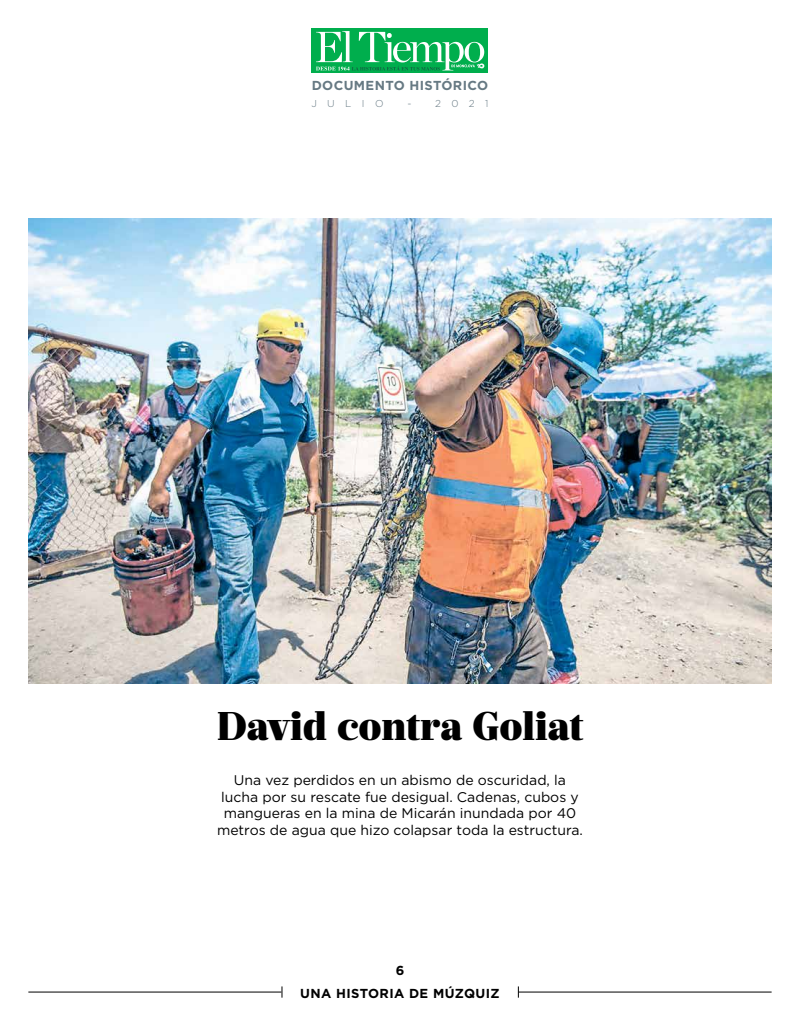
<style>
.page{position:relative;width:800px;height:1021px;background:#fff}
.page>*{position:absolute;margin:0;border:0;box-sizing:border-box;transform-origin:0 0}
.t1{font:900 40px "Prumo Deck";color:#000}
.t2{font:14px/16.8px "Gotham";color:#000;text-align:center}
.t3{font:700 13px "Gotham";letter-spacing:.03em;color:#000}
.t4{font:700 13px "Gotham";letter-spacing:.03em;color:#667983}
.t5{font:300 10px "Gotham";letter-spacing:1.04em;color:#667983}
</style>
<div class="page">
<div style="left:311px;top:28px;width:177px;height:45px;background:#00ae4d"></div>
<svg style="left:316px;top:31px;width:168px;height:39px"></svg>
<img style="left:28px;top:219px;width:743px;height:465px">
<hr style="left:28px;top:991px;width:253px;height:1px;background:#000">
<hr style="left:518px;top:991px;width:253px;height:1px;background:#000">
<p class="t4" style="left:311px;top:77px;width:178px">DOCUMENTO HISTÓRICO</p>
<p class="t5" style="left:311px;top:97px;width:74px">JULIO</p>
<p class="t5" style="left:407px;top:97px;width:83px">- 2021</p>
<h1 class="t1" style="left:216px;top:701px;width:368px">David contra Goliat</h1>
<p class="t2" style="left:217px;top:771px;width:367px">Una vez perdidos en un abismo de oscuridad, la lucha por su rescate fue desigual. Cadenas, cubos y mangueras en la mina de Micarán inundada por 40 metros de agua que hizo colapsar toda la estructura.</p>
<p class="t3" style="left:395px;top:962px;width:10px">6</p>
<p class="t3" style="left:300px;top:984px;width:201px">UNA HISTORIA DE MÚZQUIZ</p>
</div>
